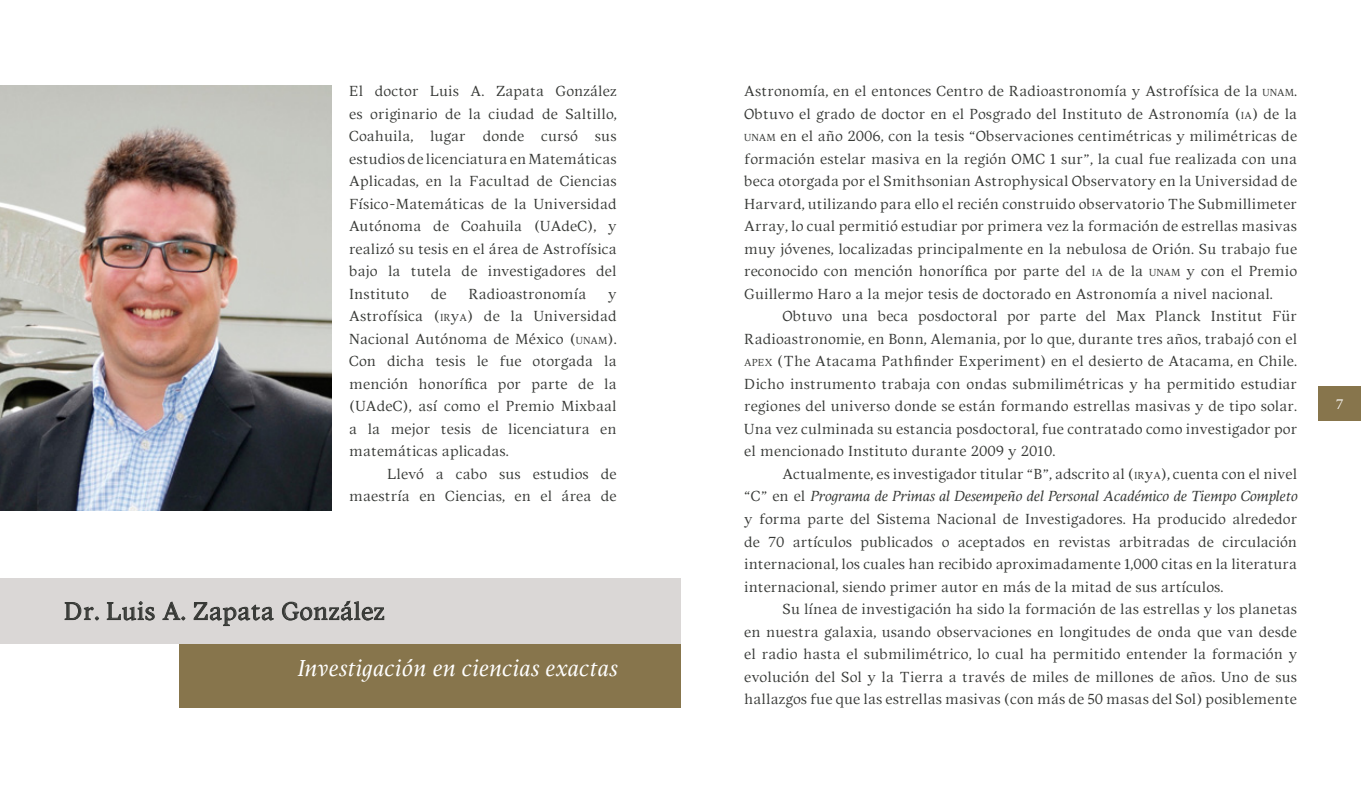
<style>
.page{position:relative;width:1361px;height:808px;background:#fff}
.page>*{position:absolute;margin:0;border:0;box-sizing:border-box;transform-origin:0 0}
.t1{font:24px "Segral";letter-spacing:.01em;color:#363835}
.t2{font:italic 22.5px "Segral";letter-spacing:.02em;color:#fff}
.t3{font:14.25px/22.5px "Segral";letter-spacing:.005em;color:#363835;text-align:justify}
.t4{font:13.5px "Segral";color:#fff}
.s1{font-style:inherit}
.s2{font-size:10.05px}
.s3{font-style:italic}
</style>
<div class="page">
<div style="left:1318px;top:387px;width:43px;height:34px;background:#87754c"></div>
<div style="left:0;top:578px;width:680px;height:66px;background:#dad7d6"></div>
<img style="left:0;top:86px;width:331px;height:424px">
<div style="left:179px;top:644px;width:501px;height:64px;background:#87754c"></div>
<svg style="left:65px;top:602px;width:34px;height:18px"></svg>
<svg style="left:107px;top:601px;width:48px;height:19px"></svg>
<svg style="left:163px;top:602px;width:22px;height:18px"></svg>
<svg style="left:194px;top:602px;width:79px;height:24px"></svg>
<svg style="left:282px;top:601px;width:102px;height:19px"></svg>
<p class="t3" style="left:349px;top:80px;width:269px">El doctor Luis A. Zapata González es originario de la ciudad de Saltillo, Coahuila, lugar donde cursó sus estudios de licenciatura en Matemáticas Aplicadas, en la Facultad de Ciencias Físico-Matemáticas de la Universidad Autónoma de Coahuila (UAdeC<span class="s1">)</span>, y realizó su tesis en el área de Astrofísica bajo la tutela de investigadores del Instituto</p>
<p class="t3" style="left:431px;top:283px;width:17px">de</p>
<p class="t3" style="left:468px;top:283px;width:119px">Radioastronomía</p>
<p class="t3" style="left:349px;top:283px;width:269px;text-indent:259px">y Astrofísica (<span class="s2">IR</span>y<span class="s2">A</span>) de la Universidad Nacional Autónoma de México (<span class="s2">UNAM</span><span class="s1">)</span>.<br>Con dicha tesis le fue otorgada la mención honorífica por parte de la (UAdeC<span class="s1">)</span>, así como el Premio Mixbaal a la mejor tesis de licenciatura en matemáticas aplicadas.</p>
<p class="t3" style="left:349px;top:463px;width:269px;text-align:right">Llevó a cabo sus estudios de maestría en Ciencias, en el área de</p>
<h1 class="t1" style="left:64px;top:597px;width:322px">Dr. Luis A. Zapata González</h1>
<h2 class="t2" style="left:297px;top:654px;width:321px">Investigación en ciencias exactas</h2>
<p class="t3" style="left:744px;top:80px;width:554px">Astronomía, en el entonces Centro de Radioastronomía y Astrofísica de la <span class="s2">UNAM</span>.<br>Obtuvo el grado de doctor en el Posgrado del Instituto de Astronomía (<span class="s2">IA</span>) de la <span class="s2">UNAM</span> en el año 2006, con la tesis “Observaciones centimétricas y milimétricas de formación estelar masiva en la región OMC 1 sur”, la cual fue realizada con una beca otorgada por el Smithsonian Astrophysical Observatory en la Universidad de Harvard, utilizando para ello el recién construido observatorio The Submillimeter Array, lo cual permitió estudiar por primera vez la formación de estrellas masivas muy jóvenes, localizadas principalmente en la nebulosa de Orión. Su trabajo fue reconocido con mención honorífica por parte del <span class="s2">IA</span> de la <span class="s2">UNAM</span> y con el Premio Guillermo Haro a la mejor tesis de doctorado en Astronomía a nivel nacional.</p>
<p class="t3" style="left:744px;top:305px;width:554px;text-indent:38px">Obtuvo una beca posdoctoral por parte del Max Planck Institut Für Radioastronomie, en Bonn, Alemania, por lo que, durante tres años, trabajó con el <span class="s2">APEX</span> (The Atacama Pathfinder Experiment) en el desierto de Atacama, en Chile.<br>Dicho instrumento trabaja con ondas submilimétricas y ha permitido estudiar regiones del universo donde se están formando estrellas masivas y de tipo solar.<br>Una vez culminada su estancia posdoctoral, fue contratado como investigador por el mencionado Instituto durante 2009 y 2010.</p>
<p class="t3" style="left:744px;top:463px;width:554px;text-indent:38px">Actualmente, es investigador titular “B”, adscrito al (<span class="s2">IR</span>y<span class="s2">A</span>), cuenta con el nivel “C” en el <span class="s3">Programa de Primas al Desempeño del Personal Académico de Tiempo Completo </span>y forma parte del Sistema Nacional de Investigadores. Ha producido alrededor de 70 artículos publicados o aceptados en revistas arbitradas de circulación internacional, los cuales han recibido aproximadamente 1,000 citas en la literatura internacional, siendo primer autor en más de la mitad de sus artículos.</p>
<p class="t3" style="left:744px;top:598px;width:554px;text-indent:38px">Su línea de investigación ha sido la formación de las estrellas y los planetas en nuestra galaxia, usando observaciones en longitudes de onda que van desde el radio hasta el submilimétrico, lo cual ha permitido entender la formación y evolución del Sol y la Tierra a través de miles de millones de años. Uno de sus hallazgos fue que las estrellas masivas (con más de 50 masas del Sol) posiblemente</p>
<p class="t4" style="left:1336px;top:396px;width:9px">7</p>
</div>
